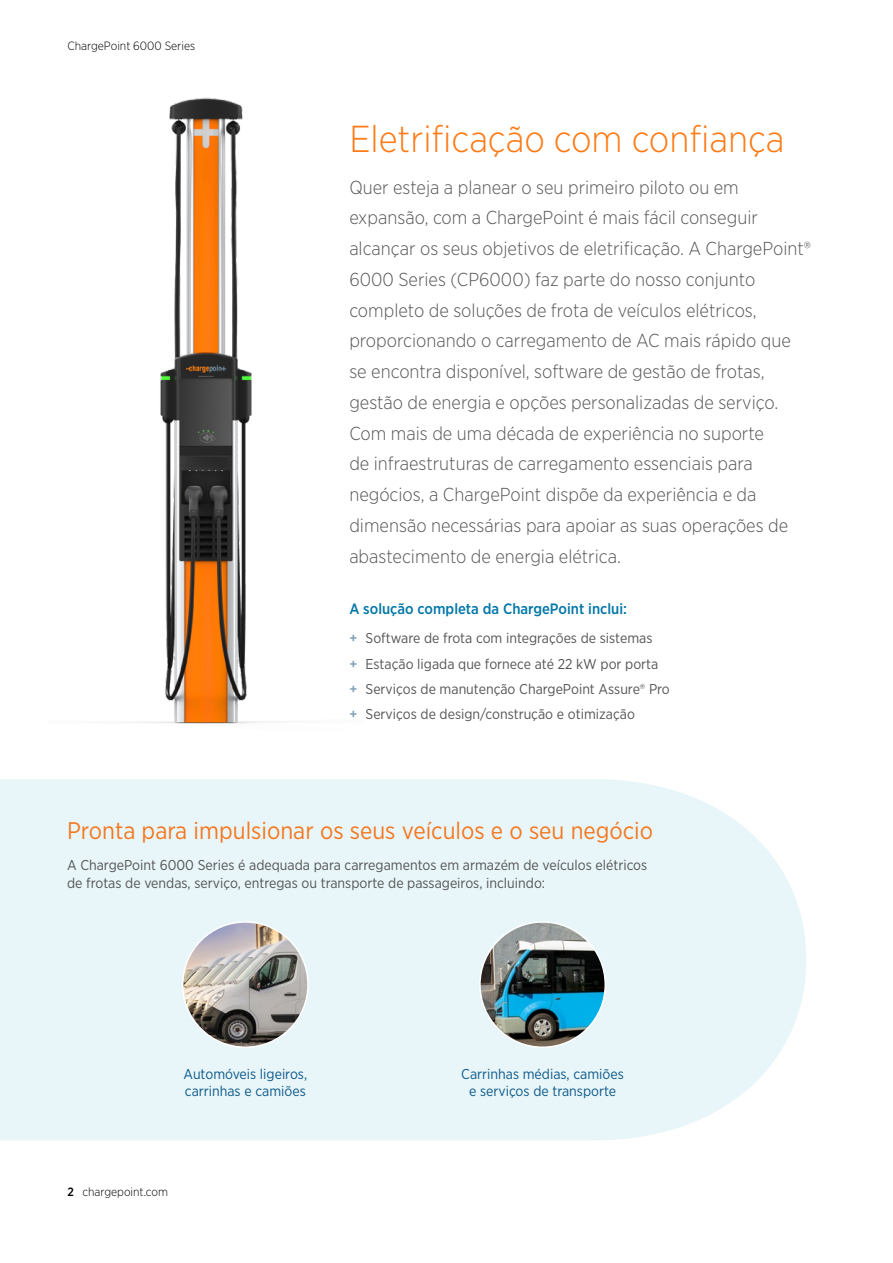
<style>
.page{position:relative;width:893px;height:1263px;background:#fff}
.page>*{position:absolute;margin:0;border:0;box-sizing:border-box;transform-origin:0 0}
.t1{font:300 37.5px "Gotham Narrow";color:#ff7a14}
.t2{font:24px "Gotham Narrow";color:#f57821}
.t3{font:300 18.75px/30.8px "Gotham Narrow";color:#555}
.t4{font:500 15px "Gotham Narrow";color:#0076a8}
.t5{font:14.25px/25.3px "Gotham Narrow";color:#555}
.t6{font:14.25px/16.5px "Gotham Narrow";color:#0f598a}
.t7{font:300 12px "Gotham Narrow";color:#000}
.s1{font-weight:500;color:#80a1b6}
.s2{font-weight:500}
</style>
<div class="page">
<div style="left:0;top:779px;width:806px;height:361px;background:#e8f6f9"></div>
<img style="left:127px;top:97px;width:147px;height:627px">
<img style="left:183px;top:922px;width:125px;height:125px;border-radius:62px">
<img style="left:480px;top:922px;width:125px;height:125px;border-radius:63px">
<p class="t7" style="left:68px;top:39px;width:129px">ChargePoint 6000 Series</p>
<h1 class="t1" style="left:349px;top:116px;width:437px">Eletrificação com confiança</h1>
<p class="t3" style="left:349px;top:171px;width:463px">Quer esteja a planear o seu primeiro piloto ou em expansão, com a ChargePoint é mais fácil conseguir alcançar os seus objetivos de eletrificação. A ChargePoint® 6000 Series (CP6000) faz parte do nosso conjunto completo de soluções de frota de veículos elétricos, proporcionando o carregamento de AC mais rápido que se encontra disponível, software de gestão de frotas, gestão de energia e opções personalizadas de serviço.<br>Com mais de uma década de experiência no suporte<br>de infraestruturas de carregamento essenciais para negócios, a ChargePoint dispõe da experiência e da dimensão necessárias para apoiar as suas operações de abastecimento de energia elétrica.</p>
<p class="t4" style="left:349px;top:599px;width:279px">A solução completa da ChargePoint inclui:</p>
<p class="t5" style="left:349px;top:625px;width:322px"><span class="s1">+</span> Software de frota com integrações de sistemas<br><span class="s1">+</span> Estação ligada que fornece até 22 kW por porta <span class="s1">+</span> Serviços de manutenção ChargePoint Assure® Pro <span class="s1">+</span> Serviços de design/construção e otimização</p>
<p class="t2" style="left:67px;top:815px;width:588px">Pronta para impulsionar os seus veículos e o seu negócio</p>
<p class="t5" style="left:67px;top:855px;width:582px;line-height:18px">A ChargePoint 6000 Series é adequada para carregamentos em armazém de veículos elétricos de frotas de vendas, serviço, entregas ou transporte de passageiros, incluindo:</p>
<p class="t6" style="left:184px;top:1065px;width:125px">Automóveis ligeiros, carrinhas e camiões</p>
<p class="t6" style="left:461px;top:1065px;width:164px;text-align:center">Carrinhas médias, camiões e serviços de transporte</p>
<p class="t7" style="left:68px;top:1184px;width:102px"><span class="s2">2</span> chargepoint.com</p>
</div>
